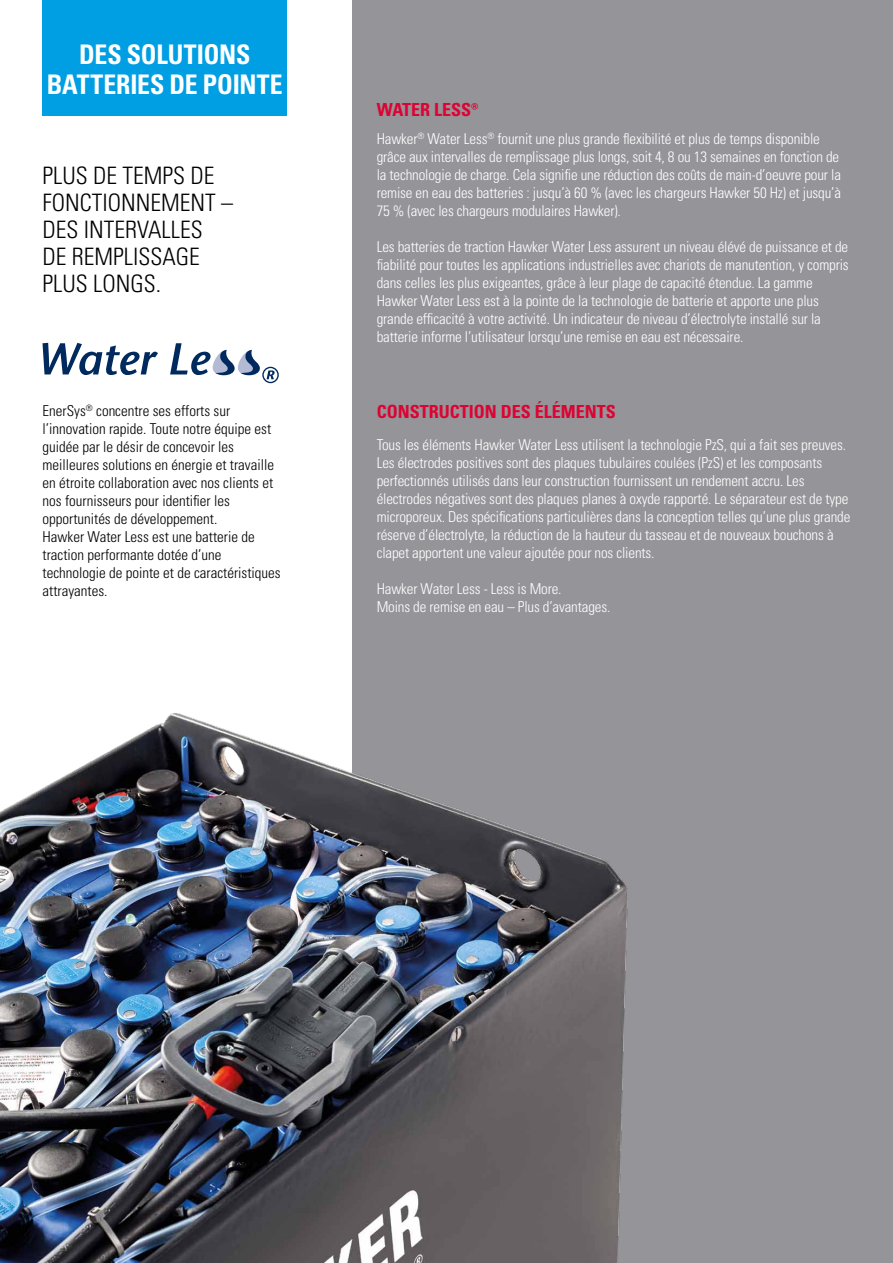
<style>
.page{position:relative;width:893px;height:1263px;background:#fff}
.page>*{position:absolute;margin:0;border:0;box-sizing:border-box;transform-origin:0 0}
.t1{font:27px/30px "Univers LTCYR 67 Bold Cond";letter-spacing:-.005em;color:#fff;text-align:center;scale:.95 1}
.t2{font:300 condensed 24px/27px "Univers";color:#000}
.t3{font:18px "Univers LTCYR 67 Bold Cond";color:#dd0332}
.t4{font:300 condensed 15px/18px "Univers";letter-spacing:-.01em;color:#fff}
.t5{font:300 condensed 15px/18px "Univers";color:#000}
</style>
<div class="page">
<div style="left:43px;top:0;width:244px;height:116px;background:#009fe3"></div>
<div style="left:353px;top:0;width:540px;height:1263px;background:#949499"></div>
<img style="left:0;top:668px;width:628px;height:595px">
<svg style="left:43px;top:343px;width:115px;height:32px"></svg>
<svg style="left:170px;top:343px;width:109px;height:40px"></svg>
<h1 class="t1" style="left:47px;top:39px;width:250px">DES SOLUTIONS<br>BATTERIES DE POINTE</h1>
<h2 class="t2" style="left:43px;top:162px;width:192px">PLUS DE TEMPS DE<br>FONCTIONNEMENT –<br>DES INTERVALLES<br>DE REMPLISSAGE<br>PLUS LONGS.</h2>
<p class="t5" style="left:43px;top:401px;width:240px">EnerSys<sup>®</sup> concentre ses efforts sur l’innovation rapide. Toute notre équipe est guidée par le désir de concevoir les meilleures solutions en énergie et travaille en étroite collaboration avec nos clients et nos fournisseurs pour identifier les opportunités de développement.<br>Hawker Water Less est une batterie de traction performante dotée d’une technologie de pointe et de caractéristiques attrayantes.</p>
<p class="t3" style="left:377px;top:98px;width:26px">WATER</p>
<p class="t3" style="left:434px;top:98px;width:46px">LESS®</p>
<p class="t4" style="left:377px;top:130px;width:466px">Hawker<sup>®</sup> Water Less<sup>®</sup> fournit une plus grande flexibilité et plus de temps disponible grâce aux intervalles de remplissage plus longs, soit 4, 8 ou 13 semaines en fonction de la technologie de charge. Cela signifie une réduction des coûts de main-d’oeuvre pour la remise en eau des batteries : jusqu’à 60 % (avec les chargeurs Hawker 50 Hz) et jusqu’à 75 % (avec les chargeurs modulaires Hawker).</p>
<p class="t4" style="left:377px;top:238px;width:474px">Les batteries de traction Hawker Water Less assurent un niveau élévé de puissance et de fiabilité pour toutes les applications industrielles avec chariots de manutention, y compris dans celles les plus exigeantes, grâce à leur plage de capacité étendue. La gamme Hawker Water Less est à la pointe de la technologie de batterie et apporte une plus grande efficacité à votre activité. Un indicateur de niveau d’électrolyte installé sur la batterie informe l’utilisateur lorsqu’une remise en eau est nécessaire.</p>
<p class="t3" style="left:377px;top:400px;width:241px">CONSTRUCTION DES ÉLÉMENTS</p>
<p class="t4" style="left:377px;top:436px;width:475px">Tous les éléments Hawker Water Less utilisent la technologie PzS, qui a fait ses preuves.<br>Les électrodes positives sont des plaques tubulaires coulées (PzS) et les composants perfectionnés utilisés dans leur construction fournissent un rendement accru. Les électrodes négatives sont des plaques planes à oxyde rapporté. Le séparateur est de type microporeux. Des spécifications particulières dans la conception telles qu’une plus grande réserve d’électrolyte, la réduction de la hauteur du tasseau et de nouveaux bouchons à clapet apportent une valeur ajoutée pour nos clients.</p>
<p class="t4" style="left:377px;top:580px;width:235px">Hawker Water Less - Less is More.<br>Moins de remise en eau – Plus d’avantages.</p>
</div>
